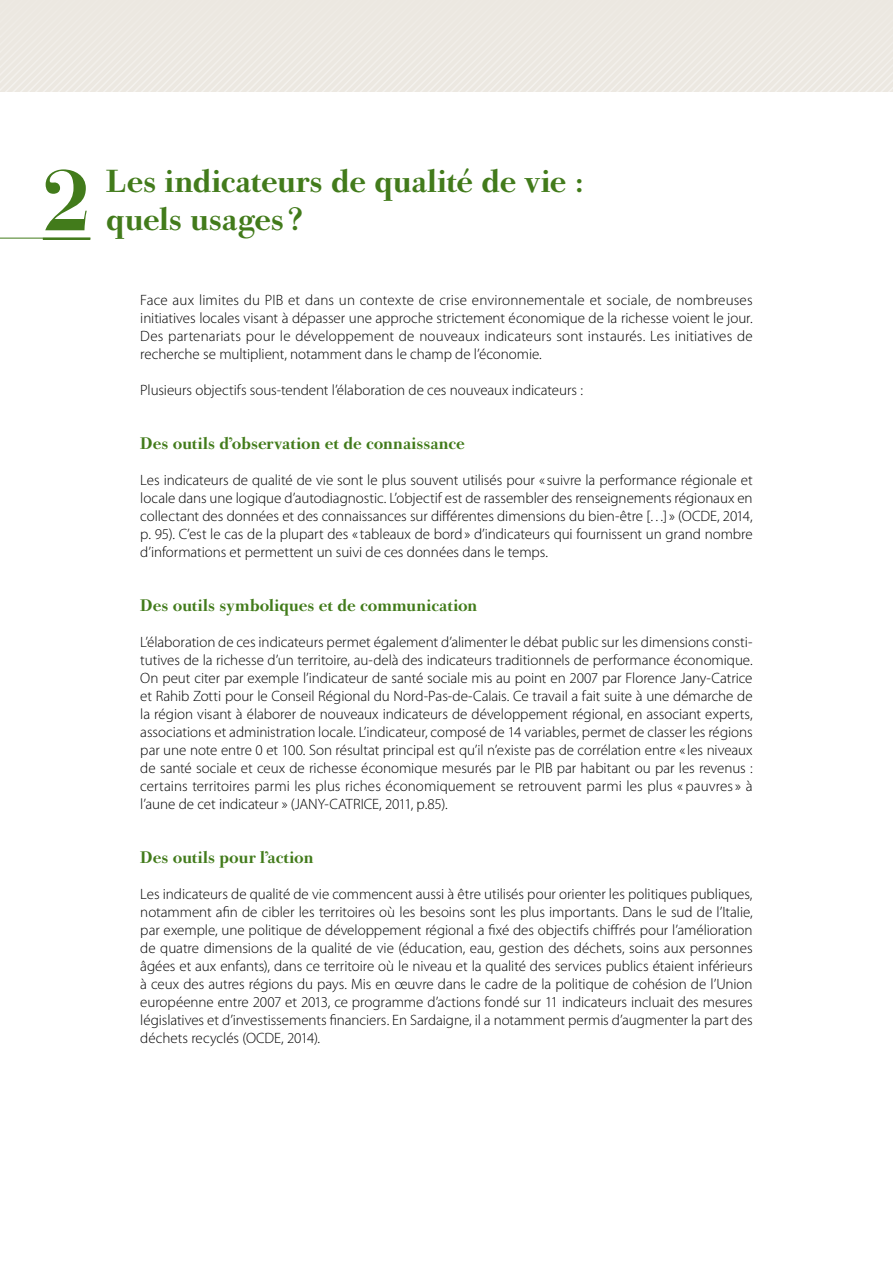
<style>
.page{position:relative;width:893px;height:1263px;background:#fff}
.page>*{position:absolute;margin:0;border:0;box-sizing:border-box;transform-origin:0 0}
.t1{font:700 85.5px "Bauer Bodoni";color:#427b1b}
.t2{font:500 31.5px "Bodoni Old Face BE";color:#427b1b}
.t3{font:500 16.5px "Bodoni Old Face BE";letter-spacing:.005em;color:#427b1b}
.t4{font:300 15px/18px "Myriad Pro";letter-spacing:-.005em;color:#000;text-align:justify}
</style>
<div class="page">
<svg style="left:0;top:0;width:893px;height:92px;background:#ede9e2"></svg>
<hr style="left:0;top:238px;width:90px;height:1px;background:#427b1b">
<hr style="left:43px;top:238px;width:47px;height:2px;background:#427b1b">
<h1 class="t1" style="left:43px;top:149px;width:49px">2</h1>
<h2 class="t2" style="left:106px;top:162px;width:478px">Les indicateurs de qualité de vie :</h2>
<h2 class="t2" style="left:106px;top:200px;width:198px">quels usages ?</h2>
<p class="t4" style="left:140px;top:291px;width:614px">Face aux limites du PIB et dans un contexte de crise environnementale et sociale, de nombreuses initiatives locales visant à dépasser une approche strictement économique de la richesse voient le jour.<br>Des partenariats pour le développement de nouveaux indicateurs sont instaurés. Les initiatives de recherche se multiplient, notamment dans le champ de l’économie.</p>
<p class="t4" style="left:140px;top:381px;width:444px">Plusieurs objectifs sous-tendent l’élaboration de ces nouveaux indicateurs :</p>
<p class="t3" style="left:140px;top:433px;width:326px">Des outils d’observation et de connaissance</p>
<p class="t4" style="left:140px;top:471px;width:614px">Les indicateurs de qualité de vie sont le plus souvent utilisés pour «suivre la performance régionale et locale dans une logique d’autodiagnostic. L’objectif est de rassembler des renseignements régionaux en collectant des données et des connaissances sur différentes dimensions du bien-être […]» (OCDE, 2014, p. 95). C’est le cas de la plupart des «tableaux de bord» d’indicateurs qui fournissent un grand nombre d’informations et permettent un suivi de ces données dans le temps.</p>
<p class="t3" style="left:140px;top:595px;width:338px">Des outils symboliques et de communication</p>
<p class="t4" style="left:140px;top:633px;width:614px">L’élaboration de ces indicateurs permet également d’alimenter le débat public sur les dimensions consti&shy;tutives de la richesse d’un territoire, au-delà des indicateurs traditionnels de performance économique.<br>On peut citer par exemple l’indicateur de santé sociale mis au point en 2007 par Florence Jany-Catrice et Rahib Zotti pour le Conseil Régional du Nord-Pas-de-Calais. Ce travail a fait suite à une démarche de la région visant à élaborer de nouveaux indicateurs de développement régional, en associant experts, associations et administration locale. L’indicateur, composé de 14 variables, permet de classer les régions par une note entre 0 et 100. Son résultat principal est qu’il n’existe pas de corrélation entre «les niveaux de santé sociale et ceux de richesse économique mesurés par le PIB par habitant ou par les revenus : certains territoires parmi les plus riches économiquement se retrouvent parmi les plus « pauvres» à l’aune de cet indicateur » (JANY-CATRICE, 2011, p.85).</p>
<p class="t3" style="left:140px;top:847px;width:175px">Des outils pour l’action</p>
<p class="t4" style="left:140px;top:885px;width:614px">Les indicateurs de qualité de vie commencent aussi à être utilisés pour orienter les politiques publiques, notamment afin de cibler les territoires où les besoins sont les plus importants. Dans le sud de l’Italie, par exemple, une politique de développement régional a fixé des objectifs chiffrés pour l’amélioration de quatre dimensions de la qualité de vie (éducation, eau, gestion des déchets, soins aux personnes âgées et aux enfants), dans ce territoire où le niveau et la qualité des services publics étaient inférieurs à ceux des autres régions du pays. Mis en œuvre dans le cadre de la politique de cohésion de l’Union européenne entre 2007 et 2013, ce programme d’actions fondé sur 11 indicateurs incluait des mesures législatives et d’investissements financiers. En Sardaigne, il a notamment permis d’augmenter la part des déchets recyclés (OCDE, 2014).</p>
</div>
